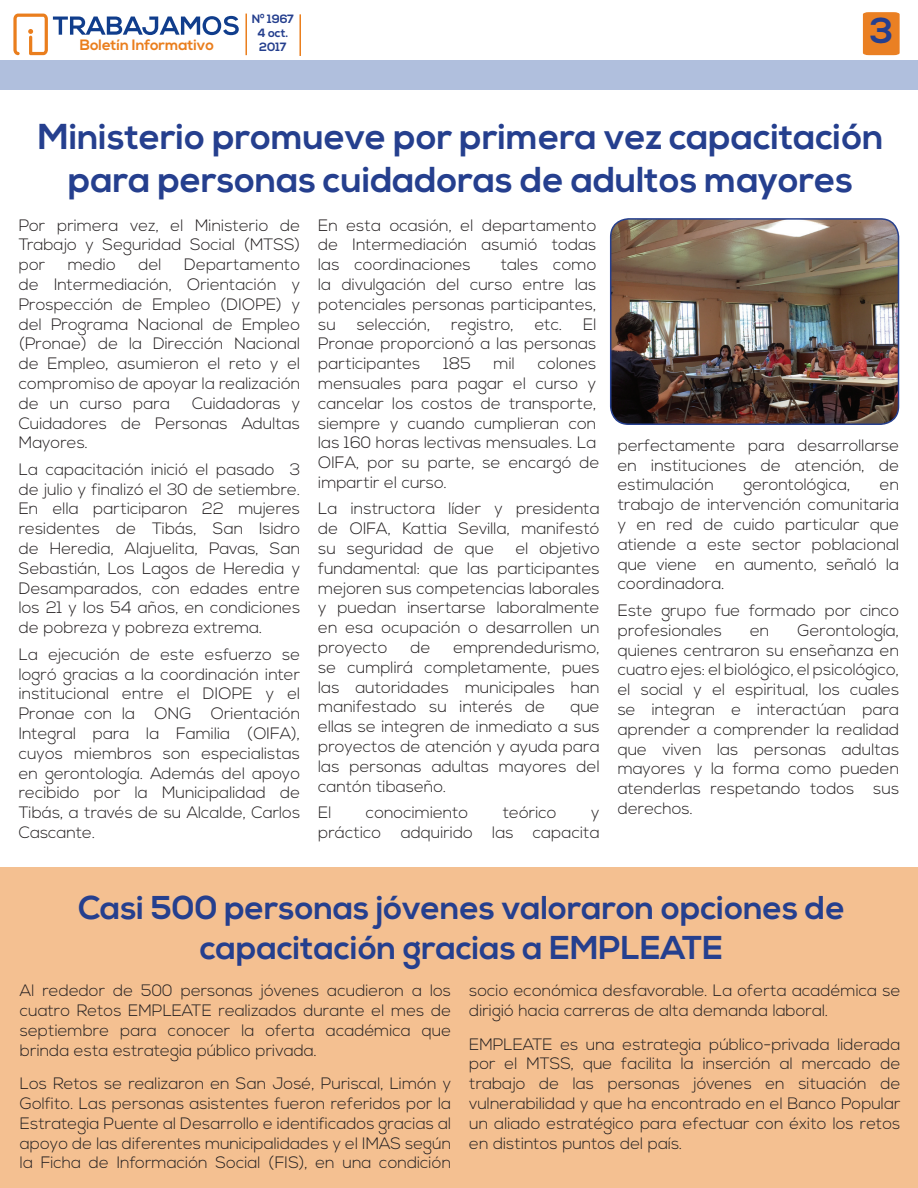
<style>
.page{position:relative;width:918px;height:1188px;background:#fff}
.page>*{position:absolute;margin:0;border:0;box-sizing:border-box;transform-origin:0 0}
.t1{font:700 36px/43.2px "Nexa";color:#253f8e;text-align:center}
.t2{font:700 33px/39.6px "Nexa";color:#253f8e;text-align:center}
.t3{font:300 16.5px/19.8px "Nexa";color:#231f20;text-align:justify}
.t4{font:700 15px "Nexa";color:#ea7e1d}
.t5{font:700 12px/14.4px "Nexa";color:#253f8e;text-align:center}
</style>
<div class="page">
<div style="left:863px;top:12px;width:37px;height:43px;background:#ea8023"></div>
<div style="left:0;top:60px;width:918px;height:29px;background:#b0bfdd"></div>
<svg style="left:13px;top:14px;width:226px;height:41px"></svg>
<hr style="left:245px;top:14px;width:2px;height:41px;background:#ea7e1d">
<hr style="left:299px;top:14px;width:2px;height:42px;background:#ea7e1d">
<div style="left:0;top:867px;width:918px;height:321px;background:#f4c091"></div>
<img style="left:611px;top:219px;width:287px;height:205px">
<div style="left:610px;top:218px;width:289px;height:207px;border:2px solid #253f8e;border-radius:18px"></div>
<p class="t5" style="left:252px;top:12px;width:44px">Nº 1967<br>4 oct.</p>
<p class="t4" style="left:80px;top:37px;width:136px">Boletín Informativo</p>
<p class="t5" style="left:259px;top:40px;width:29px">2017</p>
<h1 class="t1" style="left:870px;top:11px;width:25px">3</h1>
<h1 class="t1" style="left:38px;top:116px;width:847px">Ministerio promueve por primera vez capacitación para personas cuidadoras de adultos mayores</h1>
<p class="t3" style="left:19px;top:216px;width:283px">Por primera vez, el Ministerio de Trabajo y Seguridad Social (MTSS) por</p>
<p class="t3" style="left:68px;top:255px;width:50px">medio</p>
<p class="t3" style="left:138px;top:255px;width:25px">del</p>
<p class="t3" style="left:19px;top:255px;width:283px;text-indent:165px">Departamento de Intermediación, Orientación y Prospección de Empleo (DIOPE) y del Programa Nacional de Empleo (Pronae) de la Dirección Nacional de Empleo, asumieron el reto y el compromiso de apoyar la realización de un curso para</p>
<p class="t3" style="left:19px;top:394px;width:283px;text-indent:173px">Cuidadoras y Cuidadores de Personas Adultas Mayores.</p>
<p class="t3" style="left:19px;top:460px;width:283px">La capacitación inició el pasado 3 de julio y finalizó el 30 de setiembre.<br>En ella participaron 22 mujeres residentes de Tibás, San Isidro de Heredia, Alajuelita, Pavas, San Sebastián, Los Lagos de Heredia y Desamparados, con edades entre los 21 y los 54 años, en condiciones de pobreza y pobreza extrema.</p>
<p class="t3" style="left:19px;top:645px;width:283px">La ejecución de este esfuerzo se logró gracias a la coordinación inter institucional entre el DIOPE y el Pronae con la ONG Orientación Integral para la Familia (OIFA), cuyos miembros son especialistas en gerontología. Además del apoyo recibido por la Municipalidad de Tibás, a través de su Alcalde, Carlos Cascante.</p>
<p class="t3" style="left:318px;top:216px;width:280px">En esta ocasión, el departamento de Intermediación asumió todas las coordinaciones</p>
<p class="t3" style="left:318px;top:255px;width:280px;text-indent:182px">tales como la divulgación del curso entre las potenciales personas participantes, su</p>
<p class="t3" style="left:357px;top:315px;width:75px">selección,</p>
<p class="t3" style="left:451px;top:315px;width:64px">registro,</p>
<p class="t3" style="left:535px;top:315px;width:29px">etc.</p>
<p class="t3" style="left:318px;top:315px;width:280px;text-indent:265px">El Pronae proporcionó a las personas participantes</p>
<p class="t3" style="left:443px;top:354px;width:29px">185</p>
<p class="t3" style="left:494px;top:354px;width:23px">mil</p>
<p class="t3" style="left:318px;top:354px;width:283px;text-align:left;text-indent:220px">colones mensuales para pagar el curso y cancelar los costos de transporte, siempre y cuando cumplieran con las 160 horas lectivas mensuales. La<br>OIFA, por su parte, se encargó de impartir el curso.</p>
<p class="t3" style="left:318px;top:500px;width:283px">La instructora líder y presidenta de OIFA, Kattia Sevilla, manifestó su seguridad de que</p>
<p class="t3" style="left:318px;top:539px;width:283px;text-indent:198px">el objetivo fundamental: que las participantes mejoren sus competencias laborales y puedan insertarse laboralmente en esa ocupación o desarrollen un proyecto</p>
<p class="t3" style="left:318px;top:638px;width:283px;text-indent:135px">emprendedurismo, se cumplirá completamente, pues las autoridades municipales han manifestado su interés de</p>
<p class="t3" style="left:410px;top:638px;width:22px">de</p>
<p class="t3" style="left:318px;top:698px;width:283px;text-indent:252px">que ellas se integren de inmediato a sus proyectos de atención y ayuda para las personas adultas mayores del cantón tibaseño.</p>
<p class="t3" style="left:318px;top:803px;width:15px">El</p>
<p class="t3" style="left:366px;top:803px;width:104px">conocimiento</p>
<p class="t3" style="left:503px;top:803px;width:55px">teórico</p>
<p class="t3" style="left:318px;top:803px;width:283px;text-align:right">y<br>práctico adquirido las capacita</p>
<p class="t3" style="left:618px;top:436px;width:283px">perfectamente para desarrollarse en instituciones de atención, de estimulación</p>
<p class="t3" style="left:743px;top:476px;width:108px">gerontológica,</p>
<p class="t3" style="left:618px;top:476px;width:283px;text-indent:262px">en trabajo de intervención comunitaria y en red de cuido particular que atiende a este sector poblacional que viene en aumento, señaló la coordinadora.</p>
<p class="t3" style="left:618px;top:601px;width:283px">Este grupo fue formado por cinco profesionales</p>
<p class="t3" style="left:618px;top:621px;width:283px;text-indent:180px">Gerontología, quienes centraron su enseñanza en cuatro ejes: el biológico, el psicológico, el social y el espiritual, los cuales se integran e interactúan para aprender a comprender la realidad que viven las personas adultas mayores y la forma como pueden atenderlas respetando todos sus derechos.</p>
<p class="t3" style="left:750px;top:621px;width:21px">en</p>
<h2 class="t2" style="left:78px;top:889px;width:768px">Casi 500 personas jóvenes valoraron opciones de capacitación gracias a EMPLEATE</h2>
<p class="t3" style="left:20px;top:982px;width:433px">Al rededor de 500 personas jóvenes acudieron a los cuatro Retos EMPLEATE realizados durante el mes de septiembre para conocer la oferta académica que brinda esta estrategia público privada.</p>
<p class="t3" style="left:20px;top:1074px;width:433px">Los Retos se realizaron en San José, Puriscal, Limón y Golfito. Las personas asistentes fueron referidos por la Estrategia Puente al Desarrollo e identificados gracias al apoyo de las diferentes municipalidades y el IMAS según la Ficha de Información Social (FIS), en una condición</p>
<p class="t3" style="left:469px;top:982px;width:433px">socio económica desfavorable. La oferta académica se dirigió hacia carreras de alta demanda laboral.</p>
<p class="t3" style="left:469px;top:1035px;width:433px">EMPLEATE es una estrategia público-privada liderada por el MTSS, que facilita la inserción al mercado de trabajo de las personas jóvenes en situación de vulnerabilidad y que ha encontrado en el Banco Popular un aliado estratégico para efectuar con éxito los retos en distintos puntos del país.</p>
</div>
